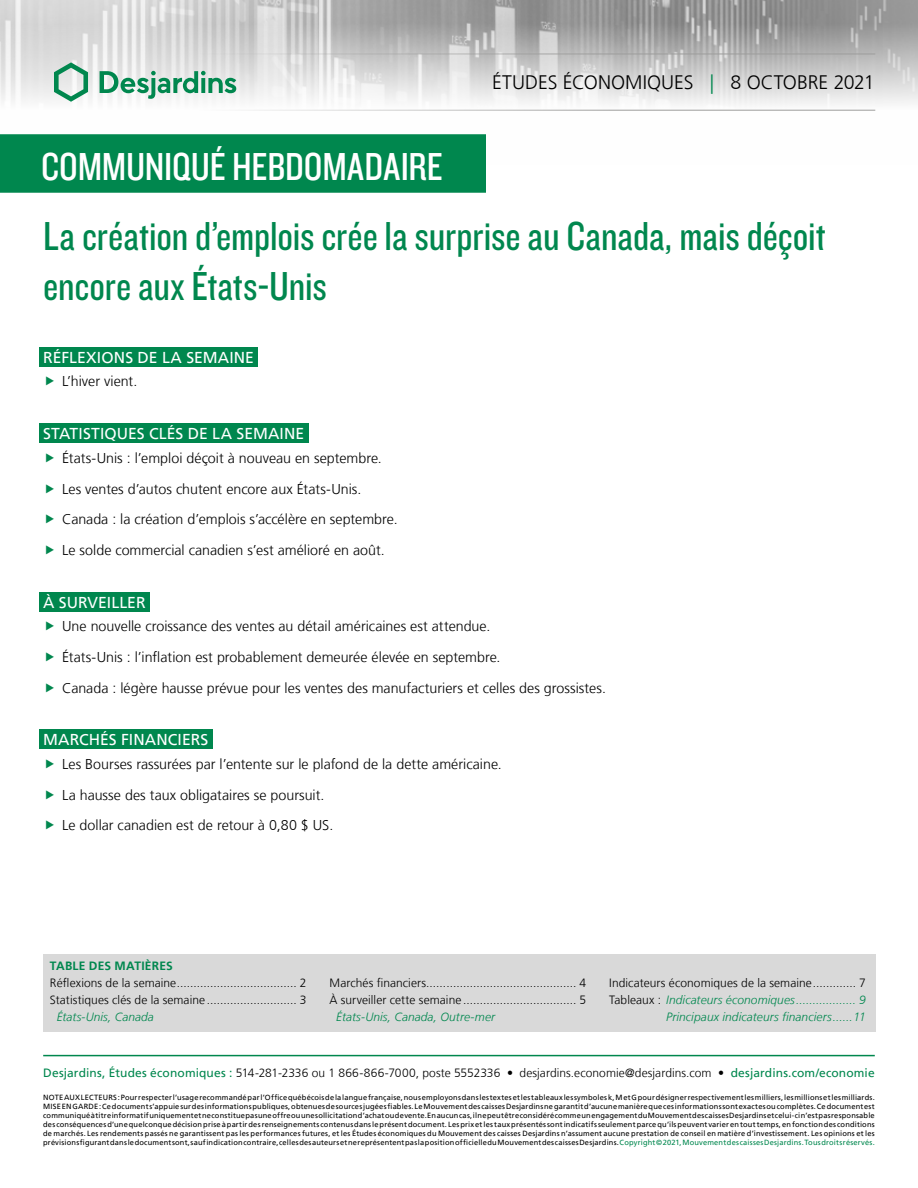
<style>
.page{position:relative;width:918px;height:1188px;background:#fff}
.page>*{position:absolute;margin:0;border:0;box-sizing:border-box;transform-origin:0 0}
.t1{font:42px/50.4px "Knockout 29 Junior Ltweight";letter-spacing:-.005em;color:#00874e}
.t2{font:40.5px "Knockout 29 Junior Ltweight";letter-spacing:-.005em;color:#fff}
.t3{font:300 19.5px "Frutiger LT";letter-spacing:-.005em;color:#000}
.t4{font:15.75px "Frutiger LT";letter-spacing:.005em;color:#fff}
.t5{font:300 14.25px/30.6px "Frutiger LT";color:#000}
.t6{font:300 12px/17.1px "Frutiger LT";letter-spacing:.005em;color:#000}
.t7{font:italic 300 12px/17.1px "Frutiger LT";letter-spacing:.01em;color:#00874e;text-align:right}
.t8{font:700 12px "Frutiger LT";letter-spacing:.02em;color:#00874e}
.t9{font:7.5px/9px "Frutiger LT";letter-spacing:.025em;color:#000;text-align:justify}
.s1{color:#00874e}
.s2{font-style:normal;color:#000}
.s3{font-weight:400;color:#00874e}
</style>
<div class="page">
<img style="left:0;top:0;width:918px;height:111px">
<hr style="left:43px;top:54px;width:832px;height:1px;background:#9d9d9c">
<hr style="left:43px;top:110px;width:832px;height:1px;background:#9d9d9c">
<svg style="left:54px;top:62px;width:34px;height:40px"></svg>
<svg style="left:100px;top:71px;width:136px;height:28px"></svg>
<div style="left:0;top:135px;width:485px;height:57px;background:#00874e"></div>
<div style="left:0;top:134px;width:486px;height:59px;border:2px solid #00874e"></div>
<hr style="left:43px;top:1055px;width:832px;height:1px;background:#00874e">
<div style="left:39px;top:347px;width:219px;height:20px;background:#00874e"></div>
<div style="left:39px;top:423px;width:269px;height:20px;background:#00874e"></div>
<div style="left:39px;top:592px;width:111px;height:20px;background:#00874e"></div>
<div style="left:39px;top:730px;width:174px;height:19px;background:#00874e"></div>
<div style="left:43px;top:954px;width:832px;height:77px;background:#d9d9d9"></div>
<h2 class="t2" style="left:41px;top:140px;width:403px">COMMUNIQUÉ HEBDOMADAIRE</h2>
<h3 class="t3" style="left:492px;top:72px;width:384px">ÉTUDES ÉCONOMIQUES <span class="s1">|</span> 8 OCTOBRE 2021</h3>
<h1 class="t1" style="left:43px;top:209px;width:784px">La création d’emplois crée la surprise au Canada, mais déçoit encore aux États-Unis</h1>
<h3 class="t4" style="left:43px;top:348px;width:212px">RÉFLEXIONS DE LA SEMAINE</h3>
<h3 class="t5" style="left:62px;top:366px;width:77px">L’hiver vient.</h3>
<h3 class="t4" style="left:43px;top:424px;width:263px">STATISTIQUES CLÉS DE LA SEMAINE</h3>
<h3 class="t5" style="left:62px;top:443px;width:337px">États-Unis : l’emploi déçoit à nouveau en septembre.<br>Les ventes d’autos chutent encore aux États-Unis.<br>Canada : la création d’emplois s’accélère en septembre.<br>Le solde commercial canadien s’est amélioré en août.</h3>
<h3 class="t4" style="left:43px;top:593px;width:104px">À SURVEILLER</h3>
<p class="t5" style="left:62px;top:611px;width:545px">Une nouvelle croissance des ventes au détail américaines est attendue.<br>États-Unis : l’inflation est probablement demeurée élevée en septembre.<br>Canada : légère hausse prévue pour les ventes des manufacturiers et celles des grossistes.</p>
<h3 class="t4" style="left:43px;top:731px;width:167px">MARCHÉS FINANCIERS</h3>
<h3 class="t5" style="left:62px;top:749px;width:441px">Les Bourses rassurées par l’entente sur le plafond de la dette américaine.<br>La hausse des taux obligataires se poursuit.<br>Le dollar canadien est de retour à 0,80 $ US.</h3>
<h3 class="t8" style="left:50px;top:959px;width:124px">TABLE DES MATIÈRES</h3>
<h3 class="t6" style="left:50px;top:974px;width:258px">Réflexions de la semaine.................................... 2<br>Statistiques clés de la semaine ........................... 3</h3>
<h3 class="t7" style="left:57px;top:1008px;width:99px">États-Unis, Canada</h3>
<h3 class="t6" style="left:330px;top:974px;width:258px">Marchés financiers............................................. 4<br>À surveiller cette semaine .................................. 5</h3>
<h3 class="t7" style="left:336px;top:1008px;width:160px">États‑Unis, Canada, Outre-mer</h3>
<h3 class="t7" style="left:609px;top:974px;width:258px"><span class="s2">Indicateurs économiques de la semaine............. 7<br>Tableaux :</span> Indicateurs économiques.................. 9<br>Principaux indicateurs financiers......11</h3>
<h3 class="t6" style="left:43px;top:1064px;width:833px"><span class="s3">Desjardins, Études économiques :</span> 514‑281‑2336 ou 1 866‑866‑7000, poste 5552336 • desjardins.economie@desjardins.com • <span class="s3">desjardins.com/economie</span></h3>
<p class="t9" style="left:43px;top:1093px;width:833px">NOTE AUX LECTEURS: Pour respecter l’usage recommandé par l’Office québécois de la langue française, nous employons dans les textes et les tableaux les symboles k, M et G pour désigner respectivement les milliers, les millions et les milliards.<br>MISE EN GARDE: Ce document s’appuie sur des informations publiques, obtenues de sources jugées fiables. Le Mouvement des caisses Desjardins ne garantit d’aucune manière que ces informations sont exactes ou complètes. Ce document est communiqué à titre informatif uniquement et ne constitue pas une offre ou une sollicitation d’achat ou de vente. En aucun cas, il ne peut être considéré comme un engagement du Mouvement des caisses Desjardins et celui-ci n’est pas responsable des conséquences d’une quelconque décision prise à partir des renseignements contenus dans le présent document. Les prix et les taux présentés sont indicatifs seulement parce qu’ils peuvent varier en tout temps, en fonction des conditions de marchés. Les rendements passés ne garantissent pas les performances futures, et les Études économiques du Mouvement des caisses Desjardins n’assument aucune prestation de conseil en matière d’investissement. Les opinions et les prévisions figurant dans le document sont, sauf indication contraire, celles des auteurs et ne représentent pas la position officielle du Mouvement des caisses Desjardins. <span class="s1">Copyright©2021, Mouvement des caisses Desjardins. Tous droits réservés.</span></p>
</div>
